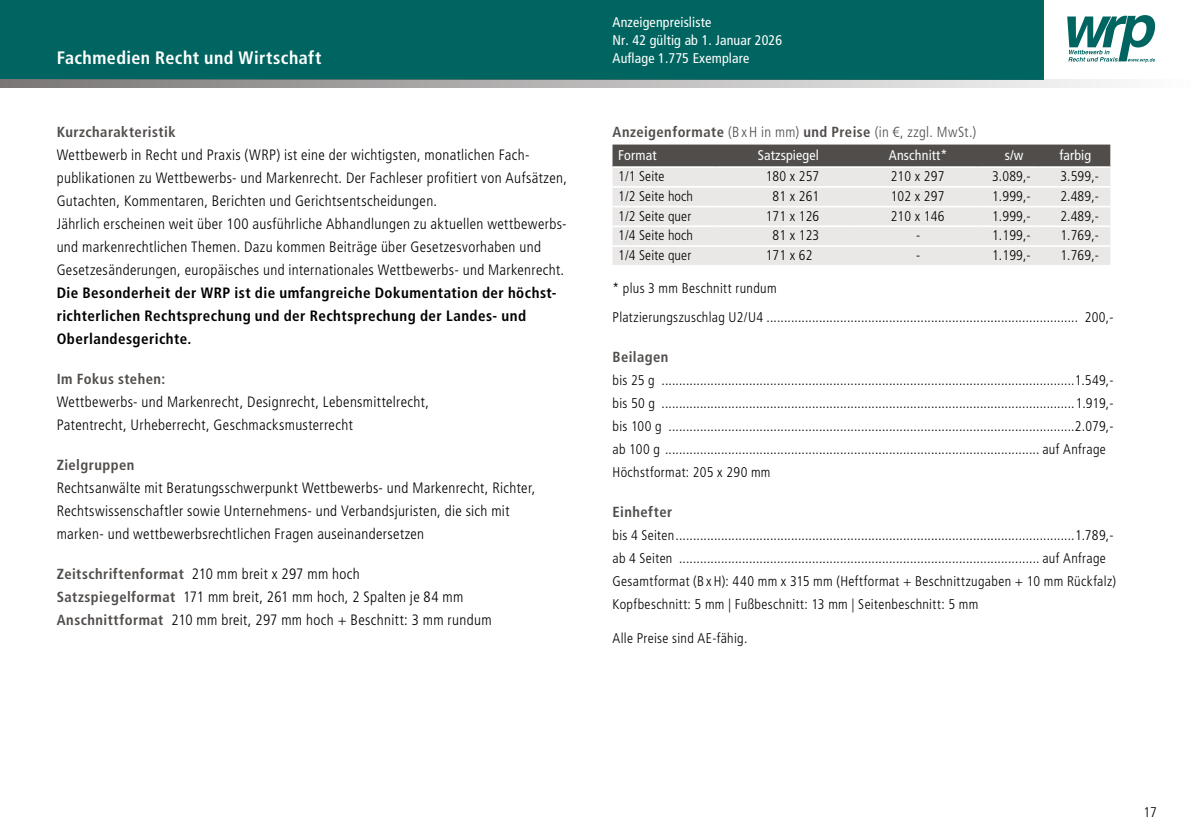
<style>
.page{position:relative;width:1191px;height:840px;background:#fff}
.page>*{position:absolute;margin:0;border:0;box-sizing:border-box;transform-origin:0 0}
.t1{font:700 condensed 18px "Frutiger LT";letter-spacing:.025em;color:#fff}
.t2{font:300 condensed 15px/23px "Frutiger LT";letter-spacing:.02em;color:#000}
.t3{font:700 condensed 15px/23px "Frutiger LT";letter-spacing:.03em;color:#000}
.t4{font:700 condensed 14.6px "Frutiger LT";letter-spacing:.03em;color:#504d4b}
.t5{font:300 condensed 14.6px "Frutiger LT";letter-spacing:.02em;color:#504d4b}
.t6{font:300 condensed 14px/23px "Frutiger LT";letter-spacing:.025em;color:#000}
.t7{font:condensed 14px/18px "Frutiger LT";letter-spacing:.01em;color:#fff}
.s1{font-weight:700;font-size:14.6px;color:#504d4b}
.s2{font-weight:700}
</style>
<div class="page">
<div style="left:0;top:0;width:1043px;height:79px;background:#006560"></div>
<svg style="left:0;top:79px;width:1111px;height:9px;background:#abaead"></svg>
<div style="left:612px;top:144px;width:498px;height:22px;background:#504d4b"></div>
<div style="left:612px;top:168px;width:498px;height:97px;background:#eae8e7"></div>
<hr style="left:612px;top:186px;width:103px;height:1px;background:#fff">
<hr style="left:715px;top:186px;width:138px;height:1px;background:#fff">
<hr style="left:853px;top:186px;width:124px;height:1px;background:#fff">
<hr style="left:977px;top:186px;width:61px;height:1px;background:#fff">
<hr style="left:1038px;top:186px;width:72px;height:1px;background:#fff">
<hr style="left:612px;top:206px;width:103px;height:1px;background:#fff">
<hr style="left:715px;top:206px;width:138px;height:1px;background:#fff">
<hr style="left:853px;top:206px;width:124px;height:1px;background:#fff">
<hr style="left:977px;top:206px;width:61px;height:1px;background:#fff">
<hr style="left:1038px;top:206px;width:72px;height:1px;background:#fff">
<hr style="left:612px;top:225px;width:103px;height:2px;background:#fff">
<hr style="left:715px;top:225px;width:138px;height:2px;background:#fff">
<hr style="left:853px;top:225px;width:124px;height:2px;background:#fff">
<hr style="left:977px;top:225px;width:61px;height:2px;background:#fff">
<hr style="left:1038px;top:225px;width:72px;height:2px;background:#fff">
<hr style="left:612px;top:245px;width:103px;height:2px;background:#fff">
<hr style="left:715px;top:245px;width:138px;height:2px;background:#fff">
<hr style="left:853px;top:245px;width:124px;height:2px;background:#fff">
<hr style="left:977px;top:245px;width:61px;height:2px;background:#fff">
<hr style="left:1038px;top:245px;width:72px;height:2px;background:#fff">
<svg style="left:1067px;top:15px;width:88px;height:47px"></svg>
<p class="t1" style="left:57px;top:47px;width:266px">Fachmedien Recht und Wirtschaft</p>
<p class="t4" style="left:57px;top:123px;width:120px">Kurzcharakteristik</p>
<p class="t2" style="left:57px;top:143px;width:512px">Wettbewerb in Recht und Praxis (WRP) ist eine der wichtigsten, monatlichen Fach&shy;publikationen zu Wettbewerbs- und Markenrecht. Der Fachleser profitiert von Aufsätzen, Gutachten, Kommentaren, Berichten und Gerichtsentscheidungen.<br>Jährlich erscheinen weit über 100 ausführliche Abhandlungen zu aktuellen wettbewerbs&shy;und markenrechtlichen Themen. Dazu kommen Beiträge über Gesetzesvorhaben und Gesetzesänderungen, europäisches und internationales Wettbewerbs- und Markenrecht.</p>
<p class="t3" style="left:57px;top:281px;width:501px">Die Besonderheit der WRP ist die umfangreiche Dokumentation der höchst&shy;richterlichen Rechtsprechung und der Rechtsprechung der Landes- und<br>Oberlandesgerichte.</p>
<p class="t4" style="left:57px;top:370px;width:110px">Im Fokus stehen:</p>
<p class="t2" style="left:57px;top:390px;width:374px">Wettbewerbs- und Markenrecht, Designrecht, Lebensmittelrecht,<br>Patentrecht, Urheberrecht, Geschmacksmusterrecht</p>
<p class="t4" style="left:57px;top:456px;width:79px">Zielgruppen</p>
<p class="t2" style="left:57px;top:476px;width:480px">Rechtsanwälte mit Beratungsschwerpunkt Wettbewerbs- und Markenrecht, Richter,<br>Rechtswissenschaftler sowie Unternehmens- und Verbandsjuristen, die sich mit marken- und wettbewerbsrechtlichen Fragen auseinandersetzen</p>
<p class="t2" style="left:57px;top:562px;width:436px"><span class="s1">Zeitschriftenformat</span> 210 mm breit x 297 mm hoch<br><span class="s1">Satzspiegelformat</span> 171 mm breit, 261 mm hoch, 2 Spalten je 84 mm<br><span class="s1">Anschnittformat</span> 210 mm breit, 297 mm hoch + Beschnitt: 3 mm rundum</p>
<p class="t7" style="left:612px;top:13px;width:171px">Anzeigenpreisliste<br>Nr. 42 gültig ab 1. Januar 2026<br>Auflage 1.775 Exemplare</p>
<p class="t5" style="left:612px;top:123px;width:365px"><span class="s2">Anzeigenformate</span> (B x H in mm) <span class="s2">und Preise</span> (in €, zzgl. MwSt.)</p>
<p class="t7" style="left:618px;top:146px;width:40px">Format</p>
<p class="t7" style="left:758px;top:146px;width:62px">Satzspiegel</p>
<p class="t7" style="left:889px;top:146px;width:60px">Anschnitt*</p>
<p class="t7" style="left:1004px;top:146px;width:20px">s/w</p>
<p class="t7" style="left:1059px;top:146px;width:33px">farbig</p>
<p class="t6" style="left:618px;top:165px;width:48px">1/1 Seite</p>
<p class="t6" style="left:765px;top:165px;width:55px">180 x 257</p>
<p class="t6" style="left:890px;top:165px;width:55px">210 x 297</p>
<p class="t6" style="left:992px;top:165px;width:40px">3.089,-</p>
<p class="t6" style="left:1060px;top:165px;width:40px">3.599,-</p>
<p class="t6" style="left:618px;top:185px;width:76px">1/2 Seite hoch</p>
<p class="t6" style="left:772px;top:185px;width:48px">81 x 261</p>
<p class="t6" style="left:890px;top:185px;width:55px">102 x 297</p>
<p class="t6" style="left:992px;top:185px;width:40px">1.999,-</p>
<p class="t6" style="left:1060px;top:185px;width:40px">2.489,-</p>
<p class="t6" style="left:618px;top:204px;width:75px">1/2 Seite quer</p>
<p class="t6" style="left:765px;top:204px;width:55px">171 x 126</p>
<p class="t6" style="left:890px;top:204px;width:55px">210 x 146</p>
<p class="t6" style="left:992px;top:204px;width:40px">1.999,-</p>
<p class="t6" style="left:1060px;top:204px;width:40px">2.489,-</p>
<p class="t6" style="left:618px;top:224px;width:76px">1/4 Seite hoch</p>
<p class="t6" style="left:772px;top:224px;width:48px">81 x 123</p>
<p class="t6" style="left:916px;top:224px;width:6px">-</p>
<p class="t6" style="left:992px;top:224px;width:40px">1.199,-</p>
<p class="t6" style="left:1060px;top:224px;width:40px">1.769,-</p>
<p class="t6" style="left:618px;top:244px;width:75px">1/4 Seite quer</p>
<p class="t6" style="left:765px;top:244px;width:48px">171 x 62</p>
<p class="t6" style="left:916px;top:244px;width:6px">-</p>
<p class="t6" style="left:992px;top:244px;width:40px">1.199,-</p>
<p class="t6" style="left:1060px;top:244px;width:40px">1.769,-</p>
<p class="t6" style="left:612px;top:274px;width:502px;line-height:28.6px">* plus 3 mm Beschnitt rundum<br>Platzierungszuschlag U2/U4 ......................................................................................... 200,-</p>
<p class="t4" style="left:612px;top:348px;width:57px">Beilagen</p>
<p class="t6" style="left:612px;top:368px;width:502px">bis 25 g ......................................................................................................................1.549,- bis 50 g ......................................................................................................................1.919,- bis 100 g ....................................................................................................................2.079,- ab 100 g ........................................................................................................... auf Anfrage Höchstformat: 205 x 290 mm</p>
<p class="t4" style="left:612px;top:503px;width:61px">Einhefter</p>
<p class="t6" style="left:612px;top:523px;width:505px">bis 4 Seiten..................................................................................................................1.789,- ab 4 Seiten ....................................................................................................... auf Anfrage Gesamtformat (B x H): 440 mm x 315 mm (Heftformat + Beschnittzugaben + 10 mm Rückfalz)<br>Kopfbeschnitt: 5 mm | Fußbeschnitt: 13 mm | Seitenbeschnitt: 5 mm</p>
<p class="t6" style="left:612px;top:627px;width:136px">Alle Preise sind AE-fähig.</p>
<p class="t6" style="left:1143px;top:800px;width:15px">17</p>
</div>
